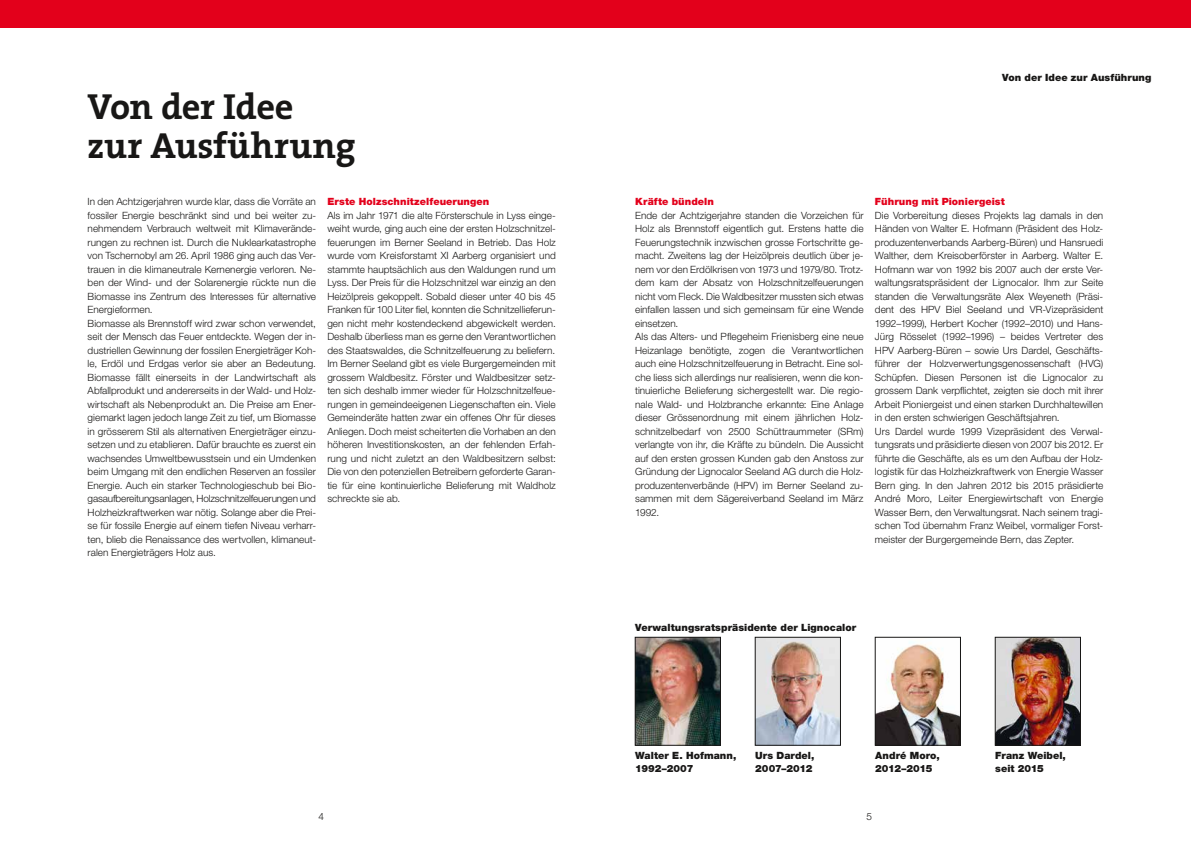
<style>
.page{position:relative;width:1191px;height:842px;background:#fff}
.page>*{position:absolute;margin:0;border:0;box-sizing:border-box;transform-origin:0 0}
.t1{font:700 36.5px/38.5px "The Serif";letter-spacing:-.01em;color:#181716}
.t2{font:300 10px/13.5px "Helvetica Neue LT";color:#181716}
.t3{font:900 10px/13.5px "Helvetica Neue LT";letter-spacing:.005em;color:#181716}
.t4{font:900 10px "Helvetica Neue LT";letter-spacing:.005em;color:#e3001b}
</style>
<div class="page">
<div style="left:0;top:0;width:1191px;height:28px;background:#e3001b"></div>
<img style="left:637px;top:639px;width:81px;height:104px">
<div style="left:635px;top:637px;width:85px;height:108px;border:1px solid #181716"></div>
<img style="left:757px;top:639px;width:81px;height:104px">
<div style="left:755px;top:637px;width:85px;height:108px;border:1px solid #181716"></div>
<img style="left:877px;top:642px;width:81px;height:101px">
<div style="left:875px;top:637px;width:85px;height:108px;border:1px solid #181716"></div>
<img style="left:997px;top:639px;width:81px;height:104px">
<div style="left:995px;top:637px;width:85px;height:108px;border:1px solid #181716"></div>
<h1 class="t1" style="left:88px;top:87px;width:270px">Von der Idee zur Ausführung</h1>
<p class="t2" style="left:88px;top:195px;width:230px">In den Achtzigerjahren wurde klar, dass die Vorräte an fossiler Energie beschränkt sind und bei weiter zu&shy;nehmendem Verbrauch weltweit mit Klimaverände&shy;rungen zu rechnen ist. Durch die Nuklearkatastrophe von Tschernobyl am 26. April 1986 ging auch das Ver&shy;trauen in die klimaneutrale Kernenergie verloren. Ne&shy;ben der Wind- und der Solarenergie rückte nun die Biomasse ins Zentrum des Interesses für alternative Energieformen.<br>Biomasse als Brennstoff wird zwar schon verwendet, seit der Mensch das Feuer entdeckte. Wegen der in&shy;dustriellen Gewinnung der fossilen Energieträger Koh&shy;le, Erdöl und Erdgas verlor sie aber an Bedeutung.<br>Biomasse fällt einerseits in der Landwirtschaft als Abfallprodukt und andererseits in der Wald- und Holz&shy;wirtschaft als Nebenprodukt an. Die Preise am Ener&shy;giemarkt lagen jedoch lange Zeit zu tief, um Biomasse in grösserem Stil als alternativen Energieträger einzu&shy;setzen und zu etablieren. Dafür brauchte es zuerst ein wachsendes Umweltbewusstsein und ein Umdenken beim Umgang mit den endlichen Reserven an fossiler Energie. Auch ein starker Technologieschub bei Bio&shy;gasaufbereitungsanlagen, Holzschnitzelfeuerungen und Holzheizkraftwerken war nötig. Solange aber die Prei&shy;se für fossile Energie auf einem tiefen Niveau verharr&shy;ten, blieb die Renaissance des wertvollen, klimaneut&shy;ralen Energieträgers Holz aus.</p>
<p class="t4" style="left:327px;top:196px;width:163px">Erste Holzschnitzelfeuerungen</p>
<p class="t2" style="left:327px;top:208px;width:230px;text-align:justify">Als im Jahr 1971 die alte Försterschule in Lyss einge&shy;weiht wurde, ging auch eine der ersten Holzschnitzel&shy;feuerungen im Berner Seeland in Betrieb. Das Holz wurde vom Kreisforstamt XI Aarberg organisiert und stammte hauptsächlich aus den Waldungen rund um Lyss. Der Preis für die Holzschnitzel war einzig an den Heizölpreis gekoppelt. Sobald dieser unter 40 bis 45<br>Franken für 100 Liter fiel, konnten die Schnitzellieferun&shy;gen nicht mehr kostendeckend abgewickelt werden.<br>Deshalb überliess man es gerne den Verantwortlichen des Staatswaldes, die Schnitzelfeuerung zu beliefern.<br>Im Berner Seeland gibt es viele Burgergemeinden mit grossem Waldbesitz. Förster und Waldbesitzer setz&shy;ten sich deshalb immer wieder für Holzschnitzelfeue&shy;rungen in gemeindeeigenen Liegenschaften ein. Viele Gemeinderäte hatten zwar ein offenes Ohr für dieses Anliegen. Doch meist scheiterten die Vorhaben an den höheren Investitionskosten, an der fehlenden Erfah&shy;rung und nicht zuletzt an den Waldbesitzern selbst:<br>Die von den potenziellen Betreibern geforderte Garan&shy;tie für eine kontinuierliche Belieferung mit Waldholz schreckte sie ab.</p>
<p class="t3" style="left:1002px;top:71px;width:151px">Von der Idee zur Ausführung</p>
<p class="t4" style="left:635px;top:196px;width:80px">Kräfte bündeln</p>
<p class="t2" style="left:635px;top:208px;width:230px">Ende der Achtzigerjahre standen die Vorzeichen für Holz als Brennstoff eigentlich gut. Erstens hatte die Feuerungstechnik inzwischen grosse Fortschritte ge&shy;macht. Zweitens lag der Heizölpreis deutlich über je&shy;nem vor den Erdölkrisen von 1973 und 1979/80. Trotz&shy;dem kam der Absatz von Holzschnitzelfeuerungen nicht vom Fleck. Die Waldbesitzer mussten sich etwas einfallen lassen und sich gemeinsam für eine Wende einsetzen.<br>Als das Alters- und Pflegeheim Frienisberg eine neue Heizanlage benötigte, zogen die Verantwortlichen auch eine Holzschnitzelfeuerung in Betracht. Eine sol&shy;che liess sich allerdings nur realisieren, wenn die kon&shy;tinuierliche Belieferung sichergestellt war. Die regio&shy;nale Wald- und Holzbranche erkannte: Eine Anlage dieser Grössenordnung mit einem jährlichen Holz&shy;schnitzelbedarf von 2500 Schüttraummeter (SRm) verlangte von ihr, die Kräfte zu bündeln. Die Aussicht auf den ersten grossen Kunden gab den Anstoss zur Gründung der Lignocalor Seeland AG durch die Holz&shy;produzentenverbände (HPV) im Berner Seeland zu&shy;sammen mit dem Sägereiverband Seeland im März 1992.</p>
<p class="t4" style="left:875px;top:196px;width:131px">Führung mit Pioniergeist</p>
<p class="t2" style="left:875px;top:208px;width:230px">Die Vorbereitung dieses Projekts lag damals in den Händen von Walter E. Hofmann (Präsident des Holz&shy;produzentenverbands Aarberg-Büren) und Hansruedi Walther, dem Kreisoberförster in Aarberg. Walter E.<br>Hofmann war von 1992 bis 2007 auch der erste Ver&shy;waltungsratspräsident der Lignocalor. Ihm zur Seite standen die Verwaltungsräte Alex Weyeneth (Präsi&shy;dent des HPV Biel Seeland und VR-Vizepräsident 1992–1999), Herbert Kocher (1992–2010) und Hans-Jürg Rösselet (1992–1996) – beides Vertreter des HPV Aarberg-Büren – sowie Urs Dardel, Geschäfts&shy;führer der Holzverwertungsgenossenschaft (HVG)<br>Schüpfen. Diesen Personen ist die Lignocalor zu grossem Dank verpflichtet, zeigten sie doch mit ihrer Arbeit Pioniergeist und einen starken Durchhaltewillen in den ersten schwierigen Geschäftsjahren.<br>Urs Dardel wurde 1999 Vizepräsident des Verwal&shy;tungsrats und präsidierte diesen von 2007 bis 2012. Er führte die Geschäfte, als es um den Aufbau der Holz&shy;logistik für das Holzheizkraftwerk von Energie Wasser Bern ging. In den Jahren 2012 bis 2015 präsidierte André Moro, Leiter Energiewirtschaft von Energie Wasser Bern, den Verwaltungsrat. Nach seinem tragi&shy;schen Tod übernahm Franz Weibel, vormaliger Forst&shy;meister der Burgergemeinde Bern, das Zepter.</p>
<p class="t3" style="left:635px;top:620px;width:222px">Verwaltungsratspräsidente der Lignocalor</p>
<p class="t3" style="left:635px;top:748px;width:103px">Walter E. Hofmann,<br>1992–2007</p>
<p class="t3" style="left:755px;top:748px;width:61px">Urs Dardel,<br>2007–2012</p>
<p class="t3" style="left:875px;top:748px;width:66px">André Moro,<br>2012–2015</p>
<p class="t3" style="left:995px;top:748px;width:72px">Franz Weibel, seit 2015</p>
<p class="t2" style="left:318px;top:809px;width:7px">4</p>
<p class="t2" style="left:866px;top:809px;width:7px">5</p>
</div>
